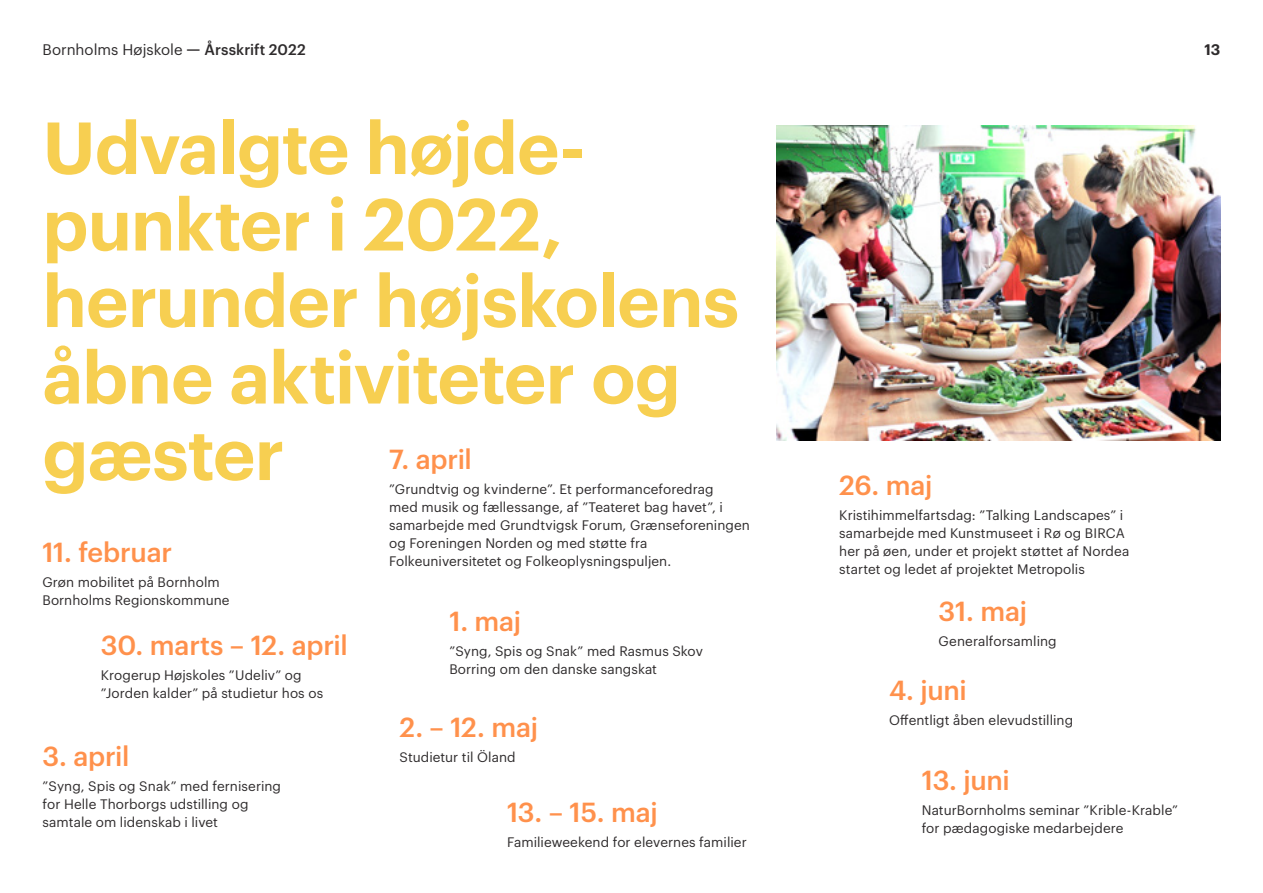
<style>
.page{position:relative;width:1263px;height:893px;background:#fff}
.page>*{position:absolute;margin:0;border:0;box-sizing:border-box;transform-origin:0 0}
.t1{font:600 72px/76.5px "Graphik";letter-spacing:-.01em;color:#f7cf51}
.t2{font:500 27px "Graphik";letter-spacing:-.01em;color:#ff914c}
.t3{font:15px "Graphik";color:#2e2b2c}
.t4{font:600 15px "Graphik";color:#2e2b2c}
.t5{font:13.5px/18px "Graphik";letter-spacing:.005em;color:#2e2b2c}
.s1{font-weight:600}
.s2{font-weight:500}
</style>
<div class="page">
<img style="left:776px;top:126px;width:444px;height:315px">
<p class="t3" style="left:43px;top:38px;width:265px">Bornholms Højskole <span class="s1">—</span> <span class="s2">Årsskrift 2022</span></p>
<p class="t4" style="left:1204px;top:38px;width:17px">13</p>
<p class="t1" style="left:43px;top:103px;width:545px">Udvalgte højde-</p>
<p class="t1" style="left:43px;top:180px;width:698px">punkter i 2022, herunder højskolens åbne aktiviteter og gæster</p>
<p class="t2" style="left:389px;top:438px;width:84px">7. april</p>
<p class="t5" style="left:389px;top:479px;width:362px">”Grundtvig og kvinderne”. Et performanceforedrag<br>med musik og fællessange, af ”Teateret bag havet”, i samarbejde med Grundtvigsk Forum, Grænseforeningen og Foreningen Norden og med støtte fra Folkeuniversitetet og Folkeoplysningspuljen.</p>
<p class="t2" style="left:42px;top:532px;width:131px">11. februar</p>
<p class="t5" style="left:42px;top:572px;width:179px">Grøn mobilitet på Bornholm</p>
<p class="t5" style="left:42px;top:590px;width:189px">Bornholms Regionskommune</p>
<p class="t2" style="left:101px;top:625px;width:249px">30. marts – 12. april</p>
<p class="t5" style="left:101px;top:665px;width:224px">Krogerup Højskoles ”Udeliv” og ”Jorden kalder” på studietur hos os</p>
<p class="t2" style="left:43px;top:735px;width:88px">3. april</p>
<p class="t5" style="left:43px;top:776px;width:240px">”Syng, Spis og Snak” med fernisering for Helle Thorborgs udstilling og samtale om lidenskab i livet</p>
<p class="t2" style="left:449px;top:600px;width:73px">1. maj</p>
<p class="t5" style="left:449px;top:641px;width:255px">”Syng, Spis og Snak” med Rasmus Skov<br>Borring om den danske sangskat</p>
<p class="t2" style="left:399px;top:707px;width:140px">2. – 12. maj</p>
<p class="t5" style="left:399px;top:747px;width:118px">Studietur til Öland</p>
<p class="t2" style="left:507px;top:791px;width:152px">13. – 15. maj</p>
<p class="t5" style="left:507px;top:832px;width:241px">Familieweekend for elevernes familier</p>
<p class="t2" style="left:839px;top:464px;width:95px">26. maj</p>
<p class="t5" style="left:839px;top:505px;width:292px">Kristihimmelfartsdag: ”Talking Landscapes” i samarbejde med Kunstmuseet i Rø og BIRCA her på øen, under et projekt støttet af Nordea startet og ledet af projektet Metropolis</p>
<p class="t2" style="left:938px;top:590px;width:90px">31. maj</p>
<p class="t5" style="left:938px;top:631px;width:120px">Generalforsamling</p>
<p class="t2" style="left:889px;top:670px;width:79px">4. juni</p>
<p class="t5" style="left:889px;top:710px;width:186px">Offentligt åben elevudstilling</p>
<p class="t2" style="left:922px;top:759px;width:90px">13. juni</p>
<p class="t5" style="left:922px;top:799px;width:258px">NaturBornholms seminar ”Krible-Krable” for pædagogiske medarbejdere</p>
</div>
